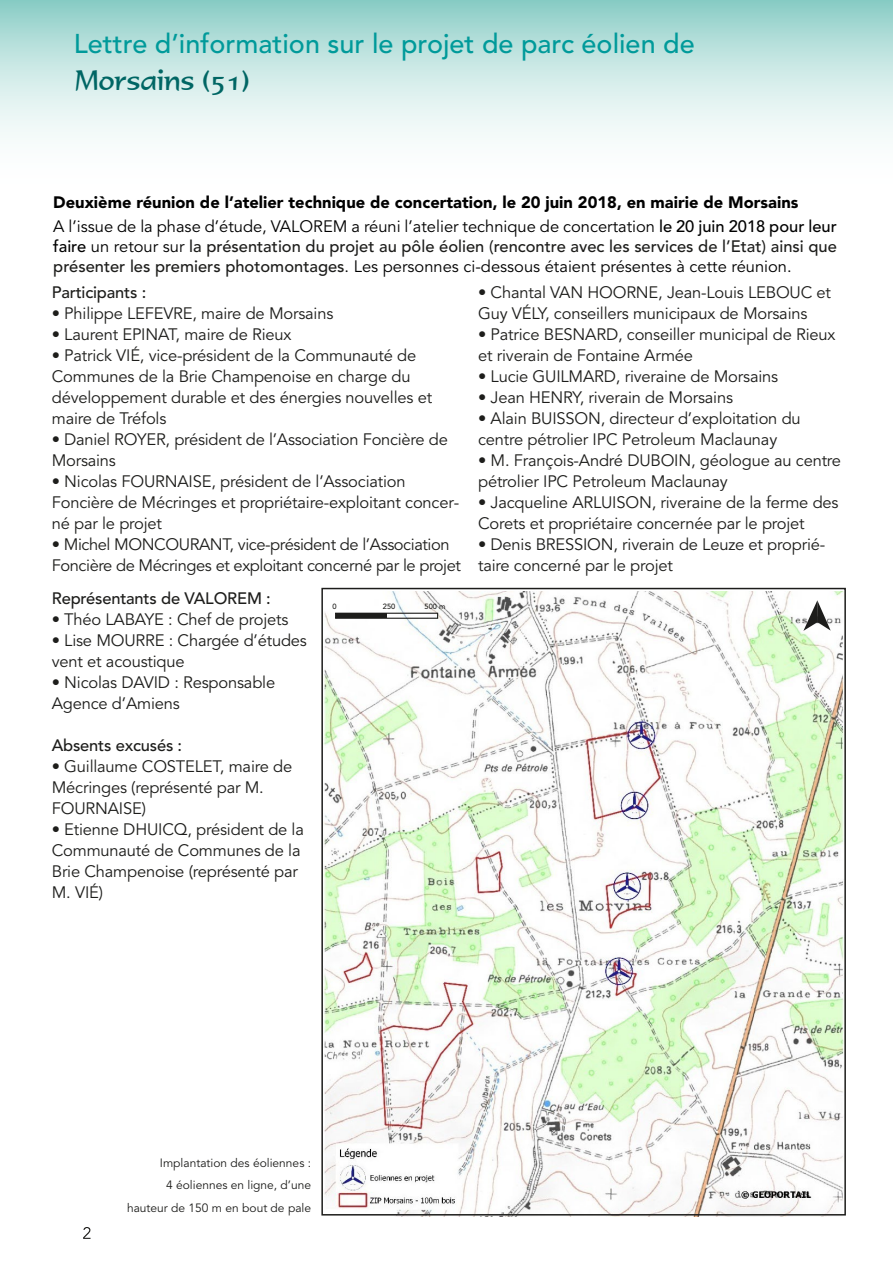
<style>
.page{position:relative;width:893px;height:1263px;background:#fff}
.page>*{position:absolute;margin:0;border:0;box-sizing:border-box;transform-origin:0 0}
.t1{font:500 27px "Avenir LT Std";color:#009a9a}
.t2{font:27px "Formal 436 BT";color:#006664}
.t3{font:16.5px/21px "Avenir LT Std";letter-spacing:-.01em;color:#1d1d1b}
.t4{font:500 16.5px/19.8px "Avenir LT Std";color:#1d1d1b}
.t5{font:900 16.5px/24.3px "Avenir LT Std";color:#000}
.t6{font:12px/22.5px "Avenir LT Std";color:#1d1d1b;text-align:right}
.t7{font:500 7.5px "Avenir LT Std";color:#1d1d1b}
.s1{font-weight:400}
.s2{font-weight:500}
.s3{color:#000}
.s4{font-weight:400;color:#000}
</style>
<div class="page">
<img style="left:322px;top:591px;width:522px;height:625px">
<div style="left:321px;top:588px;width:525px;height:627px;border:2px solid #1d1d1b"></div>
<svg style="left:0;top:0;width:893px;height:138px;background:#c7e7e3"></svg>
<svg style="left:803px;top:600px;width:28px;height:31px"></svg>
<div style="left:335px;top:613px;width:103px;height:6px;border:1px solid #1d1d1b"></div>
<div style="left:337px;top:613px;width:50px;height:5px;background:#1d1d1b"></div>
<svg style="left:83px;top:1227px;width:8px;height:12px"></svg>
<h1 class="t1" style="left:74px;top:28px;width:622px">Lettre d’information sur le projet de parc éolien de</h1>
<h1 class="t2" style="left:75px;top:63px;width:177px">Morsains (51)</h1>
<p class="t5" style="left:53px;top:190px;width:785px">Deuxième réunion de l’atelier technique de concertation, le 20 juin 2018, en mairie de Morsains<br><span class="s1">A l’issue de la phase d’étude, VALOREM a réuni l’atelier technique de concertation</span> <span class="s2">le 20 juin 2018 pour leur</span></p>
<p class="t4" style="left:53px;top:237px;width:785px"><span class="s3">faire</span> <span class="s4">un retour sur</span> la présentation du projet au pôle éolien (rencontre avec les services de l’Etat) ainsi que présenter les premiers photomontages<span class="s4">. Les personnes ci-dessous étaient présentes à cette réunion.</span></p>
<p class="t4" style="left:52px;top:283px;width:96px">Participants :</p>
<p class="t3" style="left:52px;top:303px;width:283px">• Philippe LEFEVRE, maire de Morsains</p>
<p class="t3" style="left:52px;top:324px;width:241px">• Laurent EPINAT, maire de Rieux</p>
<p class="t3" style="left:52px;top:345px;width:382px">• Patrick VIÉ, vice-président de la Communauté de Communes de la Brie Champenoise en charge du développement durable et des énergies nouvelles et maire de Tréfols</p>
<p class="t3" style="left:52px;top:429px;width:398px">• Daniel ROYER, président de l’Association Foncière de<br>Morsains</p>
<p class="t3" style="left:52px;top:471px;width:409px">• Nicolas FOURNAISE, président de l’Association<br>Foncière de Mécringes et propriétaire-exploitant concer&shy;né par le projet</p>
<p class="t3" style="left:52px;top:534px;width:411px">• Michel MONCOURANT, vice-président de l’Association<br>Foncière de Mécringes et exploitant concerné par le projet</p>
<p class="t4" style="left:52px;top:589px;width:220px">Représentants de VALOREM :</p>
<p class="t3" style="left:52px;top:609px;width:238px">• Théo LABAYE : Chef de projets</p>
<p class="t3" style="left:52px;top:630px;width:257px">• Lise MOURRE : Chargée d’études vent et acoustique</p>
<p class="t3" style="left:52px;top:672px;width:225px">• Nicolas DAVID : Responsable<br>Agence d’Amiens</p>
<p class="t4" style="left:52px;top:736px;width:132px">Absents excusés :</p>
<p class="t3" style="left:52px;top:756px;width:242px">• Guillaume COSTELET, maire de<br>Mécringes (représenté par M.<br>FOURNAISE)</p>
<p class="t3" style="left:52px;top:819px;width:254px">• Etienne DHUICQ, président de la<br>Communauté de Communes de la<br>Brie Champenoise (représenté par<br>M. VIÉ)</p>
<p class="t7" style="left:333px;top:602px;width:6px">0</p>
<p class="t7" style="left:383px;top:602px;width:14px">250</p>
<p class="t7" style="left:425px;top:602px;width:22px">500 m</p>
<p class="t3" style="left:478px;top:283px;width:354px">• Chantal VAN HOORNE, Jean-Louis LEBOUC et<br>Guy VÉLY, conseillers municipaux de Morsains</p>
<p class="t3" style="left:478px;top:325px;width:359px">• Patrice BESNARD, conseiller municipal de Rieux et riverain de Fontaine Armée</p>
<p class="t3" style="left:478px;top:367px;width:302px">• Lucie GUILMARD, riveraine de Morsains</p>
<p class="t3" style="left:478px;top:388px;width:256px">• Jean HENRY, riverain de Morsains</p>
<p class="t3" style="left:478px;top:409px;width:324px">• Alain BUISSON, directeur d’exploitation du centre pétrolier IPC Petroleum Maclaunay</p>
<p class="t3" style="left:478px;top:451px;width:364px">• M. François-André DUBOIN, géologue au centre pétrolier IPC Petroleum Maclaunay</p>
<p class="t3" style="left:478px;top:493px;width:362px">• Jacqueline ARLUISON, riveraine de la ferme des<br>Corets et propriétaire concernée par le projet</p>
<p class="t3" style="left:478px;top:535px;width:349px">• Denis BRESSION, riverain de Leuze et proprié&shy;taire concerné par le projet</p>
<p class="t6" style="left:127px;top:1152px;width:186px">Implantation des éoliennes :<br>4 éoliennes en ligne, d’une hauteur de 150 m en bout de pale</p>
</div>
